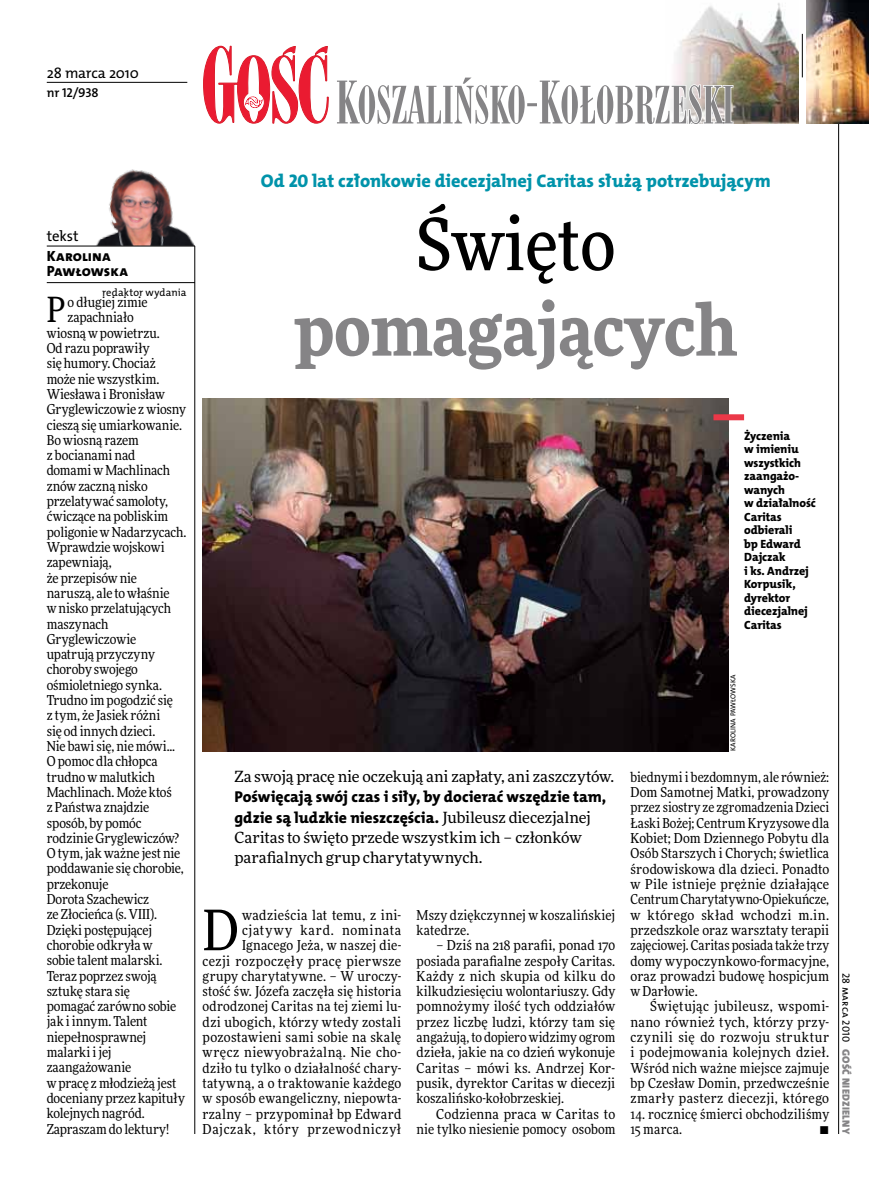
<style>
.page{position:relative;width:893px;height:1191px;background:#fff}
.page>*{position:absolute;margin:0;border:0;box-sizing:border-box;transform-origin:0 0}
.t1{font:900 72px "Freeday Narrow";color:#858486}
.t2{font:500 72px "Freeday Narrow";color:#000}
.t3{font:55.95px "Freeday Narrow News";color:#000}
.t4{font:34.8px "Freeday Narrow News";color:#000}
.t5{font:18.3px "The Mix HP8 Ex Bld";letter-spacing:-.005em;color:#0093aa}
.t6{font:15.75px/20.4px "The Mix HP8 Ex Bld";letter-spacing:-.005em;color:#000}
.t7{font:15.45px/20.4px "Freeday News";letter-spacing:-.005em;color:#000}
.t8{font:14.85px/15.3px "The Mix HP8 Ex Bld";letter-spacing:.005em;color:#000}
.t9{font:14.85px "The Mix HP5 Plain";letter-spacing:-.01em;color:#000}
.t10{font:13.65px/15.3px "Freeday Narrow News";color:#000;text-align:justify}
.t11{font:13.65px/15.3px "Freeday Narrow News";letter-spacing:.02em;color:#000;text-align:right}
.t12{font:13.65px "Freeday Narrow News";letter-spacing:-.02em;color:#000}
.t13{font:12.9px "The Mix HP6 Se Bld";letter-spacing:-.015em;color:#000}
.t14{font:12px/13.5px "The Mix HP8 Ex Bld";letter-spacing:-.005em;color:#000}
.t15{font:10.5px "The Mix HP5 Plain";letter-spacing:.015em;color:#000}
.t16{font:10.5px "The Mix HP9 Blk";letter-spacing:.025em;color:#858486}
.t17{font:7.2px "The Mix HP5 Plain";letter-spacing:.005em;color:#000}
.s1{font-family:"Freeday News";font-size:15.45px}
</style>
<div class="page">
<hr style="left:838px;top:68px;width:1px;height:1066px;background:#000">
<hr style="left:802px;top:34px;width:1px;height:43px;background:#000">
<img style="left:675px;top:3px;width:123px;height:121px">
<img style="left:806px;top:0;width:63px;height:123px">
<svg style="left:203px;top:46px;width:126px;height:78px"></svg>
<svg style="left:337px;top:78px;width:397px;height:46px"></svg>
<img style="left:76px;top:169px;width:119px;height:77px">
<hr style="left:47px;top:246px;width:148px;height:1px;background:#000">
<hr style="left:47px;top:282px;width:148px;height:1px;background:#000">
<hr style="left:195px;top:246px;width:1px;height:888px;background:#000">
<hr style="left:47px;top:82px;width:140px;height:1px;background:#000">
<img style="left:203px;top:399px;width:525px;height:352px">
<div style="left:713px;top:414px;width:31px;height:6px;background:#eb3848"></div>
<p class="t9" style="left:47px;top:63px;width:94px">28 marca 2010</p>
<p class="t13" style="left:47px;top:85px;width:54px">nr 12/938</p>
<p class="t9" style="left:47px;top:227px;width:33px">tekst</p>
<p class="t8" style="left:47px;top:249px;width:83px">Karolina<br>Pawłowska</p>
<p class="t15" style="left:102px;top:285px;width:86px">redaktor wydania</p>
<h3 class="t4" style="left:47px;top:289px;width:20px">P</h3>
<p class="t10" style="left:68px;top:294px;width:81px">o długiej zimie</p>
<p class="t10" style="left:68px;top:310px;width:68px">zapachniało</p>
<p class="t10" style="left:47px;top:325px;width:115px">wiosną w powietrzu.</p>
<p class="t10" style="left:47px;top:340px;width:104px">Od razu poprawiły</p>
<p class="t10" style="left:47px;top:356px;width:111px">się humory. Chociaż</p>
<p class="t10" style="left:47px;top:371px;width:114px">może nie wszystkim.</p>
<p class="t10" style="left:47px;top:386px;width:120px">Wiesława i Bronisław</p>
<p class="t10" style="left:47px;top:401px;width:141px">Gryglewiczowie z wiosny</p>
<p class="t10" style="left:47px;top:417px;width:137px">cieszą się umiarkowanie.</p>
<p class="t10" style="left:47px;top:432px;width:94px">Bo wiosną razem</p>
<p class="t10" style="left:47px;top:447px;width:90px">z bocianami nad</p>
<p class="t10" style="left:47px;top:463px;width:125px">domami w Machlinach</p>
<p class="t10" style="left:47px;top:478px;width:102px">znów zaczną nisko</p>
<p class="t10" style="left:47px;top:493px;width:123px">przelatywać samoloty,</p>
<p class="t10" style="left:47px;top:509px;width:123px">ćwiczące na pobliskim</p>
<p class="t10" style="left:47px;top:524px;width:141px">poligonie w Nadarzycach.</p>
<p class="t10" style="left:47px;top:539px;width:119px">Wprawdzie wojskowi</p>
<p class="t10" style="left:47px;top:554px;width:66px">zapewniają,</p>
<p class="t10" style="left:47px;top:570px;width:92px">że przepisów nie</p>
<p class="t10" style="left:47px;top:585px;width:124px">naruszą, ale to właśnie</p>
<p class="t10" style="left:47px;top:600px;width:126px">w nisko przelatujących</p>
<p class="t10" style="left:47px;top:616px;width:63px">maszynach</p>
<p class="t10" style="left:47px;top:631px;width:91px">Gryglewiczowie</p>
<p class="t10" style="left:47px;top:646px;width:110px">upatrują przyczyny</p>
<p class="t10" style="left:47px;top:662px;width:93px">choroby swojego</p>
<p class="t10" style="left:47px;top:677px;width:117px">ośmioletniego synka.</p>
<p class="t10" style="left:47px;top:692px;width:128px">Trudno im pogodzić się</p>
<p class="t10" style="left:47px;top:707px;width:115px">z tym, że Jasiek różni</p>
<p class="t10" style="left:47px;top:723px;width:110px">się od innych dzieci.</p>
<p class="t10" style="left:47px;top:738px;width:130px">Nie bawi się, nie mówi...</p>
<p class="t10" style="left:47px;top:753px;width:113px">O pomoc dla chłopca</p>
<p class="t10" style="left:47px;top:769px;width:110px">trudno w malutkich</p>
<p class="t10" style="left:47px;top:784px;width:127px">Machlinach. Może ktoś</p>
<p class="t10" style="left:47px;top:799px;width:104px">z Państwa znajdzie</p>
<p class="t10" style="left:47px;top:815px;width:96px">sposób, by pomóc</p>
<p class="t10" style="left:47px;top:830px;width:134px">rodzinie Gryglewiczów?</p>
<p class="t10" style="left:47px;top:845px;width:135px">O tym, jak ważne jest nie</p>
<p class="t10" style="left:47px;top:860px;width:139px">poddawanie się chorobie,</p>
<p class="t12" style="left:47px;top:875px;width:63px">przekonuje</p>
<p class="t10" style="left:47px;top:891px;width:104px">Dorota Szachewicz</p>
<p class="t10" style="left:47px;top:906px;width:112px">ze Złocieńca (s. VIII).</p>
<p class="t10" style="left:47px;top:922px;width:107px">Dzięki postępującej</p>
<p class="t10" style="left:47px;top:937px;width:107px">chorobie odkryła w</p>
<p class="t10" style="left:47px;top:952px;width:117px">sobie talent malarski.</p>
<p class="t10" style="left:47px;top:968px;width:111px">Teraz poprzez swoją</p>
<p class="t10" style="left:47px;top:983px;width:85px">sztukę stara się</p>
<p class="t10" style="left:47px;top:998px;width:131px">pomagać zarówno sobie</p>
<p class="t10" style="left:47px;top:1013px;width:102px">jak i innym. Talent</p>
<p class="t10" style="left:47px;top:1029px;width:101px">niepełnosprawnej</p>
<p class="t10" style="left:47px;top:1044px;width:66px">malarki i jej</p>
<p class="t10" style="left:47px;top:1059px;width:86px">zaangażowanie</p>
<p class="t10" style="left:47px;top:1075px;width:131px">w pracę z młodzieżą jest</p>
<p class="t10" style="left:47px;top:1090px;width:140px">doceniany przez kapituły</p>
<p class="t10" style="left:47px;top:1105px;width:99px">kolejnych nagród.</p>
<p class="t10" style="left:47px;top:1121px;width:124px">Zapraszam do lektury!</p>
<h3 class="t5" style="left:261px;top:169px;width:511px">Od 20 lat członkowie diecezjalnej Caritas służą potrzebującym</h3>
<h1 class="t2" style="left:416px;top:199px;width:201px">Święto</h1>
<h1 class="t1" style="left:295px;top:283px;width:443px">pomagających</h1>
<p class="t14" style="left:744px;top:429px;width:73px">Życzenia<br>w imieniu wszystkich zaangażo&shy;wanych<br>w działalność<br>Caritas odbierali<br>bp Edward<br>Dajczak<br>i ks. Andrzej<br>Korpusik, dyrektor diecezjalnej<br>Caritas</p>
<p class="t7" style="left:234px;top:765px;width:381px">Za swoją pracę nie oczekują ani zapłaty, ani zaszczytów.</p>
<p class="t6" style="left:234px;top:786px;width:373px">Poświęcają swój czas i siły, by docierać wszędzie tam, gdzie są ludzkie nieszczęścia. <span class="s1">Jubileusz diecezjalnej</span></p>
<p class="t7" style="left:234px;top:827px;width:349px">Caritas to święto przede wszystkim ich – członków parafialnych grup charytatywnych.</p>
<p class="t11" style="left:203px;top:907px;width:200px">wadzieścia lat temu, z ini&shy;cjatywy kard. nominata<br>Ignacego Jeża, w naszej die-<br>cezji rozpoczęły pracę pierwsze grupy charytatywne. – W uroczy&shy;stość św. Józefa zaczęła się historia odrodzonej Caritas na tej ziemi lu&shy;dzi ubogich, którzy wtedy zostali pozostawieni sami sobie na skalę wręcz niewyobrażalną. Nie cho&shy;dziło tu tylko o działalność chary&shy;tatywną, a o traktowanie każdego w sposób ewangeliczny, niepowta&shy;rzalny – przypominał bp Edward<br>Dajczak, który przewodniczył</p>
<p class="t10" style="left:417px;top:907px;width:200px">Mszy dziękczynnej w koszalińskiej katedrze.</p>
<h2 class="t3" style="left:203px;top:896px;width:38px">D</h2>
<p class="t10" style="left:417px;top:937px;width:200px;text-indent:20px">– Dziś na 218 parafii, ponad 170 posiada parafialne zespoły Caritas.<br>Każdy z nich skupia od kilku do kilkudziesięciu wolontariuszy. Gdy pomnożymy ilość tych oddziałów przez liczbę ludzi, którzy tam się angażują, to dopiero widzimy ogrom dzieła, jakie na co dzień wykonuje Caritas – mówi ks. Andrzej Kor&shy;pusik, dyrektor Caritas w diecezji koszalińsko-kołobrzeskiej.</p>
<p class="t10" style="left:417px;top:1106px;width:200px;text-align:right">Codzienna praca w Caritas to nie tylko niesienie pomocy osobom</p>
<p class="t17" style="left:729px;top:751px;width:78px;rotate:-90deg">Karolina Pawłowska</p>
<p class="t10" style="left:630px;top:769px;width:200px">biednymi i bezdomnym, ale również:<br>Dom Samotnej Matki, prowadzony przez siostry ze zgromadzenia Dzieci Łaski Bożej; Centrum Kryzysowe dla Kobiet; Dom Dziennego Pobytu dla Osób Starszych i Chorych; świetlica środowiskowa dla dzieci. Ponadto w Pile istnieje prężnie działające Centrum Charytatywno-Opiekuńcze, w którego skład wchodzi m.in. przedszkole oraz warsztaty terapii zajęciowej. Caritas posiada także trzy domy wypoczynkowo-formacyjne, oraz prowadzi budowę hospicjum w Darłowie.</p>
<p class="t10" style="left:630px;top:998px;width:200px;text-indent:20px">Świętując jubileusz, wspomi&shy;nano również tych, którzy przy&shy;czynili się do rozwoju struktur i podejmowania kolejnych dzieł.<br>Wśród nich ważne miejsce zajmuje bp Czesław Domin, przedwcześnie zmarły pasterz diecezji, którego</p>
<p class="t10" style="left:630px;top:1106px;width:200px">14. rocznicę śmierci obchodziliśmy<br>15 marca.</p>
<p class="t10" style="left:820px;top:1121px;width:11px">•</p>
<p class="t15" style="left:853px;top:972px;width:71px;rotate:90deg">28 marca 2010</p>
<p class="t16" style="left:853px;top:1049px;width:86px;rotate:90deg">Gość Niedzielny</p>
</div>
